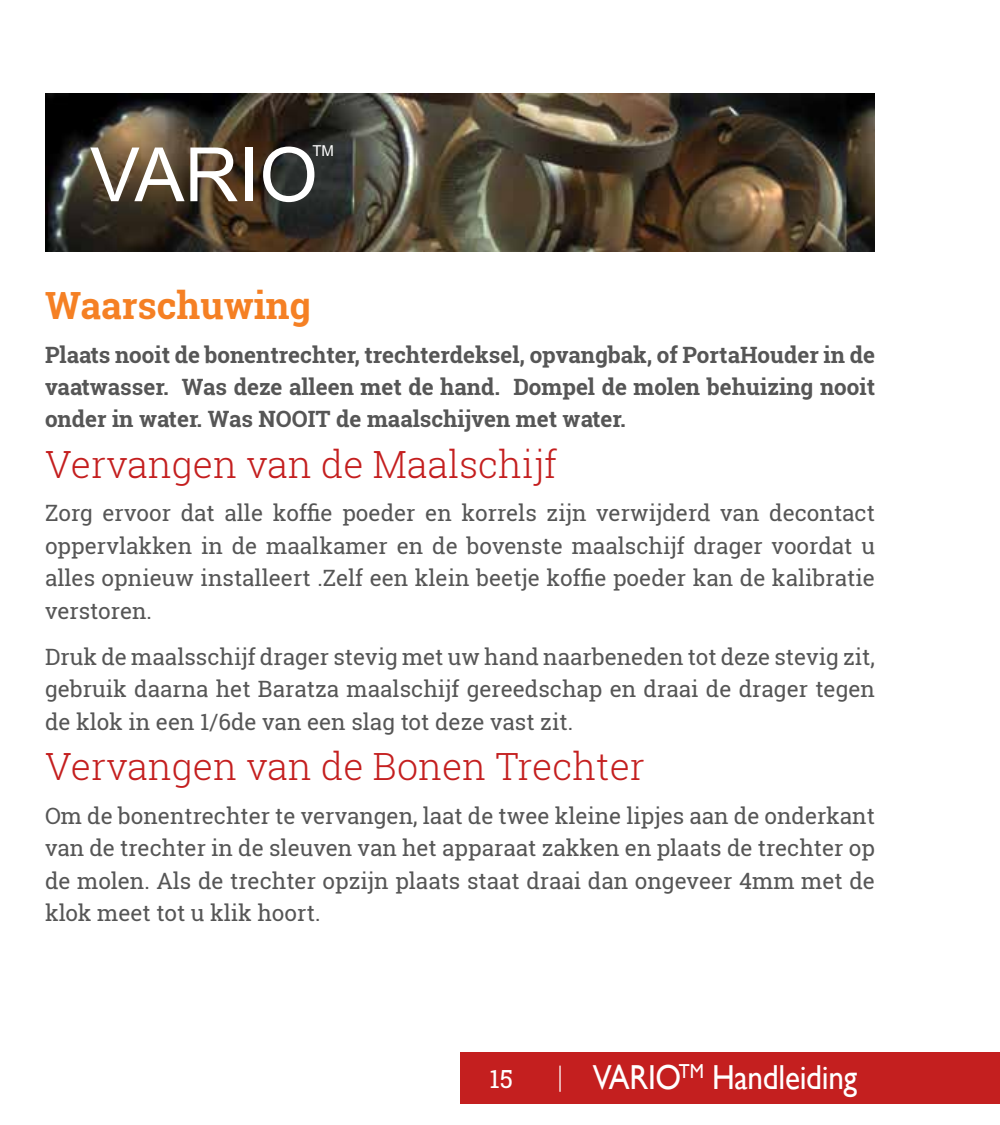
<style>
.page{position:relative;width:1000px;height:1125px;background:#fff}
.page>*{position:absolute;margin:0;border:0;box-sizing:border-box;transform-origin:0 0}
.t1{font:75px "Arial";color:#fff}
.t2{font:300 37.5px "Roboto Slab";color:#c41f1f}
.t3{font:700 37.5px "Roboto Slab";color:#f58024}
.t4{font:34.75px "Gill Sans";letter-spacing:-.01em;color:#fff;scale:.9 1}
.t5{font:25px "Roboto Slab";color:#fff}
.t6{font:22.5px/32.5px "Roboto Slab";color:#565656;text-align:justify}
.t7{font:700 22.5px/32.5px "Roboto Slab";color:#565656;text-align:justify}
.t8{font:15px "Arial";color:#fff}
</style>
<div class="page">
<div style="left:460px;top:1053px;width:540px;height:51px;background:#c41f1f"></div>
<hr style="left:559px;top:1066px;width:2px;height:26px;background:#fff">
<img style="left:45px;top:93px;width:830px;height:158px">
<h1 class="t1" style="left:90px;top:123px;width:229px">VARIO</h1>
<p class="t8" style="left:312px;top:140px;width:23px">TM</p>
<h2 class="t3" style="left:45px;top:279px;width:267px">Waarschuwing</h2>
<p class="t7" style="left:45px;top:338px;width:832px">Plaats nooit de bonentrechter, trechterdeksel, opvangbak, of PortaHouder in de vaatwasser. Was deze alleen met de hand. Dompel de molen behuizing nooit onder in water. Was NOOIT de maalschijven met water.</p>
<h2 class="t2" style="left:45px;top:438px;width:514px">Vervangen van de Maalschijf</h2>
<p class="t6" style="left:45px;top:497px;width:832px">Zorg ervoor dat alle koffie poeder en korrels zijn verwijderd van decontact oppervlakken in de maalkamer en de bovenste maalschijf drager voordat u alles opnieuw installeert .Zelf een klein beetje koffie poeder kan de kalibratie verstoren.</p>
<p class="t6" style="left:45px;top:640px;width:832px">Druk de maalsschijf drager stevig met uw hand naarbeneden tot deze stevig zit, gebruik daarna het Baratza maalschijf gereedschap en draai de drager tegen de klok in een 1/6de van een slag tot deze vast zit.</p>
<h2 class="t2" style="left:45px;top:741px;width:601px">Vervangen van de Bonen Trechter</h2>
<p class="t6" style="left:45px;top:799px;width:832px">Om de bonentrechter te vervangen, laat de twee kleine lipjes aan de onderkant van de trechter in de sleuven van het apparaat zakken en plaats de trechter op de molen. Als de trechter opzijn plaats staat draai dan ongeveer 4mm met de klok meet tot u klik hoort.</p>
<p class="t5" style="left:490px;top:1062px;width:25px">15</p>
<h3 class="t4" style="left:593px;top:1057px;width:295px">VARIO<sup>TM</sup> Handleiding</h3>
</div>
